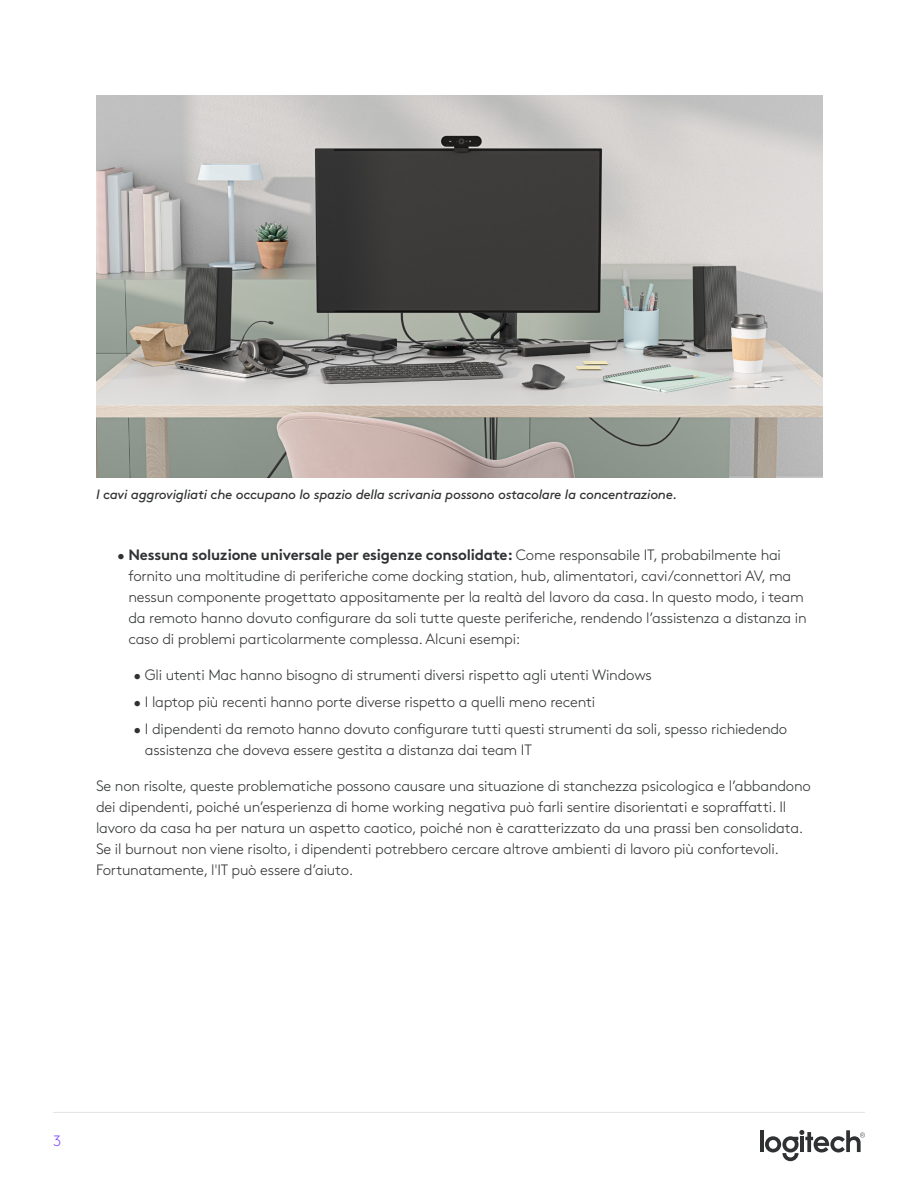
<style>
.page{position:relative;width:918px;height:1188px;background:#fff}
.page>*{position:absolute;margin:0;border:0;box-sizing:border-box;transform-origin:0 0}
.Body{font:300 15px/21px "Brown Pro";letter-spacing:-.015em;color:#2f3132}
.t1{font:300 15px "Brown Pro";color:#814efa}
.t2{font:italic 13.5px "Brown Pro";letter-spacing:-.02em;color:#2f3132}
.s1{font-weight:700}
</style>
<div class="page">
<hr style="left:760px;top:1130px;width:4px;height:22px;background:#2f3132">
<svg style="left:765px;top:1130px;width:100px;height:31px"></svg>
<hr style="left:800px;top:1137px;width:4px;height:15px;background:#2f3132">
<hr style="left:53px;top:1112px;width:812px;height:1px;background:#e1e2e3">
<img style="left:96px;top:96px;width:726px;height:381px">
<p class="t2" style="left:96px;top:484px;width:583px">I cavi aggrovigliati che occupano lo spazio della scrivania possono ostacolare la concentrazione.</p>
<p class="Body" style="left:128px;top:543px;width:680px;text-indent:-11px">• <span class="s1">Nessuna soluzione universale per esigenze consolidate:</span> Come responsabile IT, probabilmente hai fornito una moltitudine di periferiche come docking station, hub, alimentatori, cavi/connettori AV, ma nessun componente progettato appositamente per la realtà del lavoro da casa. In questo modo, i team da remoto hanno dovuto configurare da soli tutte queste periferiche, rendendo l’assistenza a distanza in caso di problemi particolarmente complessa. Alcuni esempi:</p>
<p class="Body" style="left:134px;top:663px;width:520px">• Gli utenti Mac hanno bisogno di strumenti diversi rispetto agli utenti Windows</p>
<p class="Body" style="left:134px;top:690px;width:463px">• I laptop più recenti hanno porte diverse rispetto a quelli meno recenti</p>
<p class="Body" style="left:145px;top:717px;width:644px;text-indent:-11px">• I dipendenti da remoto hanno dovuto configurare tutti questi strumenti da soli, spesso richiedendo assistenza che doveva essere gestita a distanza dai team IT</p>
<p class="Body" style="left:96px;top:774px;width:716px">Se non risolte, queste problematiche possono causare una situazione di stanchezza psicologica e l’abbandono dei dipendenti, poiché un’esperienza di home working negativa può farli sentire disorientati e sopraffatti. Il lavoro da casa ha per natura un aspetto caotico, poiché non è caratterizzato da una prassi ben consolidata.<br>Se il burnout non viene risolto, i dipendenti potrebbero cercare altrove ambienti di lavoro più confortevoli.<br>Fortunatamente, l'IT può essere d’aiuto.</p>
<p class="t1" style="left:53px;top:1130px;width:10px">3</p>
</div>
